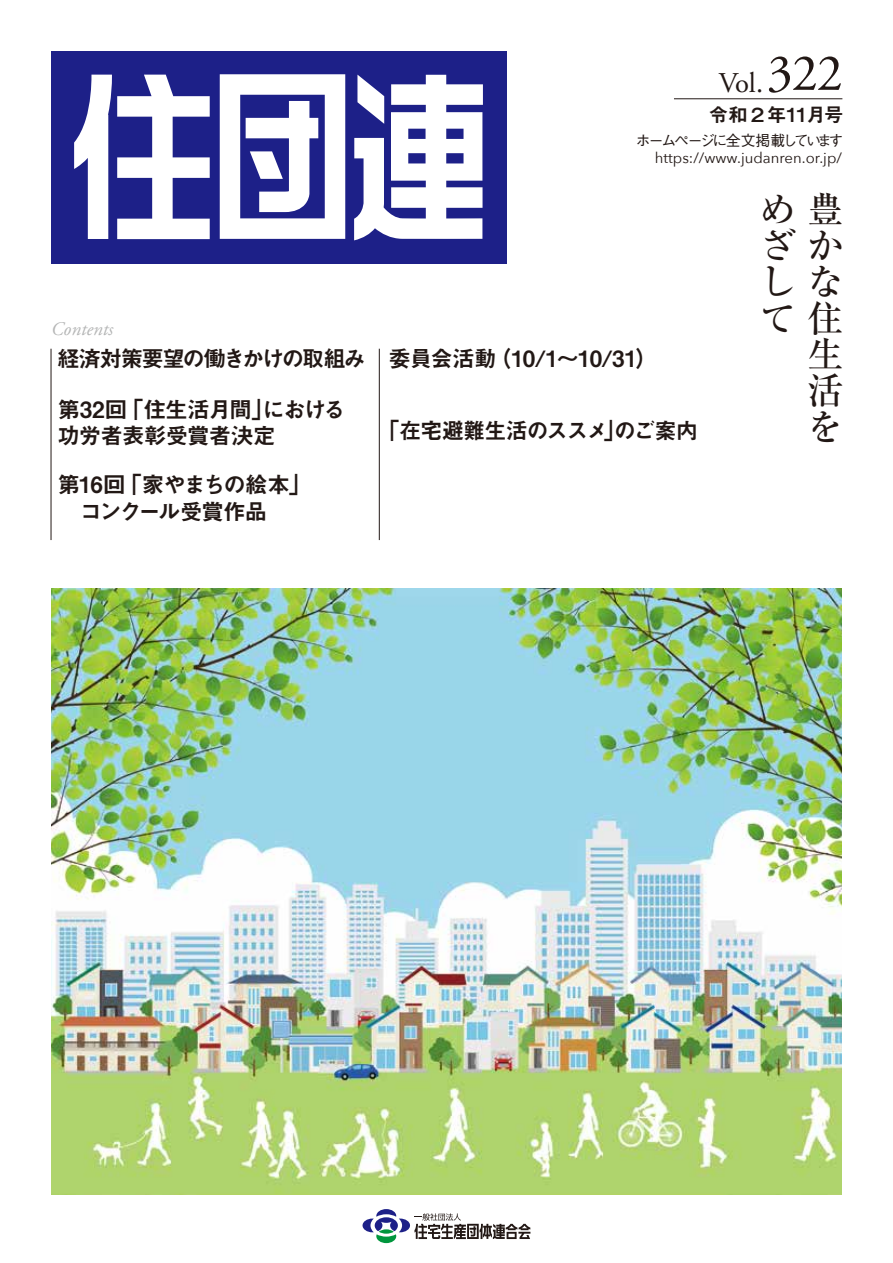
<style>
.page{position:relative;width:893px;height:1263px;background:#fff}
.page>*{position:absolute;margin:0;border:0;box-sizing:border-box;transform-origin:0 0}
.t1{font:52.05px "Adobe Garamond Pro";color:#221815}
.t2{font:500 36.3px/36.3px "Ryumin Pr 6";color:#221815;text-align:right}
.t3{font:28.65px "Adobe Garamond Pro";color:#221815}
.t4{font:22.5px/25.5px "Midashi Go Pr 6 MB31";letter-spacing:-.05em;color:#221815}
.t5{font:22.5px "Midashi Go Pr 6 MB31";letter-spacing:-.09em;color:#221815}
.t6{font:19.5px "Midashi Go Pr 6 MB31";color:#221815}
.t7{font:italic 19.2px "Adobe Garamond Pro";color:#b5b6b6}
.t8{font:14.85px "Avenir Next";color:#221815}
.t9{font:500 14.85px "Gothic BBB Pr 6";letter-spacing:-.16em;color:#221815}
</style>
<div class="page">
<img style="left:51px;top:589px;width:791px;height:606px">
<svg style="left:363px;top:1209px;width:167px;height:34px"></svg>
<div style="left:51px;top:51px;width:455px;height:213px;background:#1d2088"></div>
<svg style="left:74px;top:74px;width:409px;height:166px;fill:#fff"></svg>
<hr style="left:674px;top:99px;width:168px;height:1px;background:#221815">
<hr style="left:51px;top:349px;width:1px;height:191px;background:#221815">
<hr style="left:379px;top:349px;width:1px;height:191px;background:#221815">
<p class="t7" style="left:51px;top:317px;width:64px">Contents</p>
<p class="t5" style="left:57px;top:341px;width:310px">経済対策要望の働きかけの取組み</p>
<p class="t4" style="left:57px;top:396px;width:290px">第32回「住生活月間」における功労者表彰受賞者決定</p>
<p class="t4" style="left:57px;top:470px;width:255px;line-height:27px">第16回「家やまちの絵本」　コンクール受賞作品</p>
<h1 class="t1" style="left:767px;top:42px;width:77px">322</h1>
<p class="t6" style="left:709px;top:99px;width:136px">令和２年11月号</p>
<p class="t3" style="left:719px;top:66px;width:46px">Vol.</p>
<p class="t9" style="left:636px;top:129px;width:209px">ホームページに全文掲載しています</p>
<p class="t8" style="left:655px;top:146px;width:188px">https://www.judanren.or.jp/</p>
<p class="t4" style="left:389px;top:345px;width:270px">委員会活動（10/1〜10/31）</p>
<p class="t4" style="left:378px;top:417px;width:322px">「在宅避難生活のススメ」のご案内</p>
<h2 class="t2" style="left:759px;top:189px;width:84px">め豊ざかしなて住生<br>活<br>を</h2>
</div>
